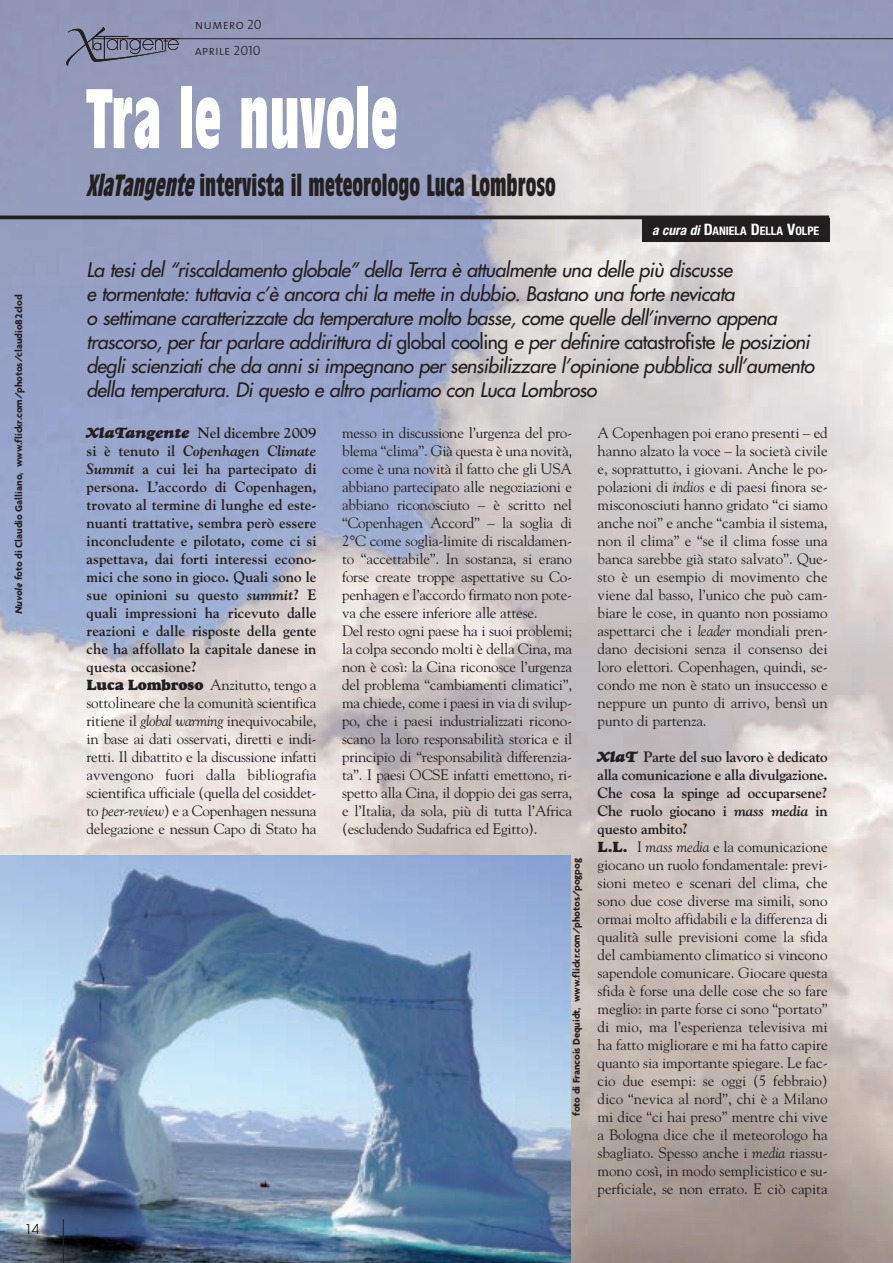
<style>
.page{position:relative;width:893px;height:1263px;background:#fff}
.page>*{position:absolute;margin:0;border:0;box-sizing:border-box;transform-origin:0 0}
.t1{font:700 condensed 82.5px "Antique Olive";color:#fff;scale:.8 1}
.t2{font:700 condensed 30px "Antique Olive";color:#231f20;scale:.8 1}
.t3{font:italic 19.5px/24px "Futura";letter-spacing:-.025em;color:#231f20}
.t4{font:15px/18px "Goudy Std";letter-spacing:-.015em;color:#231f20}
.t5{font:700 15px/18px "Goudy Std";color:#231f20}
.t6{font:13.5px/25.5px "The Mix Light Caps";color:#231f20}
.t7{font:13.5px "Avant Garde";color:#231f20}
.t8{font:700 condensed 11.85px "Helvetica Neue";color:#fff}
.t9{font:700 10.5px "Agenda";letter-spacing:-.005em;color:#231f20}
.s1{font-style:italic}
.s2{font-style:italic;font-size:13.5px}
.s3{font-size:15.75px}
.s4{font-style:normal}
.s5{font-family:"Goudy Std Heavyface";font-weight:400;font-style:italic}
.s6{font-family:"Goudy Std Heavyface";font-weight:400}
.s7{font-weight:400}
.s8{font-weight:400;font-style:italic}
.s9{font-family:"Goudy Std Heavyface";font-style:italic}
.s10{font-weight:700}
.s11{font-weight:700;font-style:italic}
.s12{font-family:"Goudy Std Heavyface"}
</style>
<div class="page">
<img style="left:0;top:0;width:893px;height:1263px">
<svg style="left:66px;top:27px;width:113px;height:39px;background:#80849e"></svg>
<hr style="left:0;top:216px;width:829px;height:3px;background:#231f20">
<div style="left:642px;top:219px;width:187px;height:23px;background:#231f20"></div>
<img style="left:0;top:855px;width:571px;height:408px">
<hr style="left:127px;top:38px;width:766px;height:1px;background:#231f20">
<hr style="left:63px;top:1219px;width:1px;height:44px;background:#231f20">
<p class="t9" style="left:12px;top:614px;width:321px;rotate:-90deg"><span class="s1">Nuvole</span> foto di Claudio Galliano, www.flickr.com/photos/claudio82clod</p>
<p class="t7" style="left:24px;top:1221px;width:16px">14</p>
<p class="t6" style="left:195px;top:13px;width:68px">numero 20 aprile 2010</p>
<h1 class="t1" style="left:87px;top:87px;width:390px">Tra le nuvole</h1>
<h2 class="t2" style="left:87px;top:174px;width:588px"><span class="s1">XlaTangente</span>intervista il meteorologo Luca Lombroso</h2>
<p class="t8" style="left:652px;top:226px;width:169px"><span class="s2">a cura di</span> <span class="s3">D</span>ANIELA <span class="s3">D</span>ELLA <span class="s3">V</span>OLPE</p>
<p class="t3" style="left:87px;top:259px;width:729px">La tesi del “riscaldamento globale” della Terra è attualmente una delle più discusse<br>e tormentate: tuttavia c’è ancora chi la mette in dubbio. Bastano una forte nevicata<br>o settimane caratterizzate da temperature molto basse, come quelle dell’inverno appena trascorso, per far parlare addirittura di <span class="s4">global cooling</span> e per definire <span class="s4">catastrofiste</span> le posizioni degli scienziati che da anni si impegnano per sensibilizzare l’opinione pubblica sull’aumento della temperatura. Di questo e altro parliamo con Luca Lombroso</p>
<p class="t5" style="left:87px;top:423px;width:232px"><span class="s5">XlaTangente</span> Nel dicembre 2009 si è tenuto il <span class="s1">Copenhagen Climate Summit</span> a cui lei ha partecipato di persona. L’accordo di Copenhagen, trovato al termine di lunghe ed este&shy;nuanti trattative, sembra però essere inconcludente e pilotato, come ci si aspettava, dai forti interessi econo&shy;mici che sono in gioco. Quali sono le sue opinioni su questo <span class="s1">summit</span>? E quali impressioni ha ricevuto dalle reazioni e dalle risposte della gente che ha affollato la capitale danese in questa occasione?<br><span class="s6">Luca Lombroso</span> <span class="s7">Anzitutto, tengo a sottolineare che la comunità scientifica ritiene il</span> <span class="s8">global warming</span> <span class="s7">inequivocabile, in base ai dati osservati, diretti e indi&shy;retti. Il dibattito e la discussione infatti avvengono fuori dalla bibliografia scientifica ufficiale (quella del cosiddet&shy;to</span> <span class="s8">peer-review</span><span class="s7">) e a Copenhagen nessuna delegazione e nessun Capo di Stato ha</span></p>
<p class="t4" style="left:342px;top:423px;width:232px">messo in discussione l’urgenza del pro&shy;blema “clima”. Già questa è una novità, come è una novità il fatto che gli USA abbiano partecipato alle negoziazioni e abbiano riconosciuto – è scritto nel “Copenhagen Accord” – la soglia di 2°C come soglia-limite di riscaldamen&shy;to “accettabile”. In sostanza, si erano forse create troppe aspettative su Co&shy;penhagen e l’accordo firmato non pote&shy;va che essere inferiore alle attese.<br>Del resto ogni paese ha i suoi problemi; la colpa secondo molti è della Cina, ma non è così: la Cina riconosce l’urgenza del problema “cambiamenti climatici”, ma chiede, come i paesi in via di svilup&shy;po, che i paesi industrializzati ricono&shy;scano la loro responsabilità storica e il principio di “responsabilità differenzia&shy;ta”. I paesi OCSE infatti emettono, ri&shy;spetto alla Cina, il doppio dei gas serra, e l’Italia, da sola, più di tutta l’Africa (escludendo Sudafrica ed Egitto).</p>
<p class="t4" style="left:598px;top:423px;width:232px;text-align:justify">A Copenhagen poi erano presenti – ed hanno alzato la voce – la società civile e, soprattutto, i giovani. Anche le po&shy;polazioni di <span class="s1">indios</span> e di paesi finora se&shy;misconosciuti hanno gridato “ci siamo anche noi” e anche “cambia il sistema, non il clima” e “se il clima fosse una banca sarebbe già stato salvato”. Que&shy;sto è un esempio di movimento che viene dal basso, l’unico che può cam&shy;biare le cose, in quanto non possiamo aspettarci che i <span class="s1">leader</span> mondiali pren&shy;dano decisioni senza il consenso dei loro elettori. Copenhagen, quindi, se&shy;condo me non è stato un insuccesso e neppure un punto di arrivo, bensì un punto di partenza.</p>
<p class="t4" style="left:598px;top:747px;width:232px"><span class="s9">XlaT</span> <span class="s10">Parte del suo lavoro è dedicato alla comunicazione e alla divulgazione.<br>Che cosa la spinge ad occuparsene?<br>Che ruolo giocano i</span> <span class="s11">mass media</span> <span class="s10">in questo ambito?<br></span><span class="s12">L.L.</span> I <span class="s1">mass media</span> e la comunicazione giocano un ruolo fondamentale: previ&shy;sioni meteo e scenari del clima, che sono due cose diverse ma simili, sono ormai molto affidabili e la differenza di qualità sulle previsioni come la sfida del cambiamento climatico si vincono sapendole comunicare. Giocare questa sfida è forse una delle cose che so fare meglio: in parte forse ci sono “portato” di mio, ma l’esperienza televisiva mi ha fatto migliorare e mi ha fatto capire quanto sia importante spiegare. Le fac&shy;cio due esempi: se oggi (5 febbraio) dico “nevica al nord”, chi è a Milano mi dice “ci hai preso” mentre chi vive a Bologna dice che il meteorologo ha sbagliato. Spesso anche i <span class="s1">media</span> riassu&shy;mono così, in modo semplicistico e su&shy;perficiale, se non errato. E ciò capita</p>
<p class="t9" style="left:570px;top:1116px;width:259px;rotate:-90deg">foto di Francois Dequidt, www.flickr.com/photos/pogpog</p>
</div>
